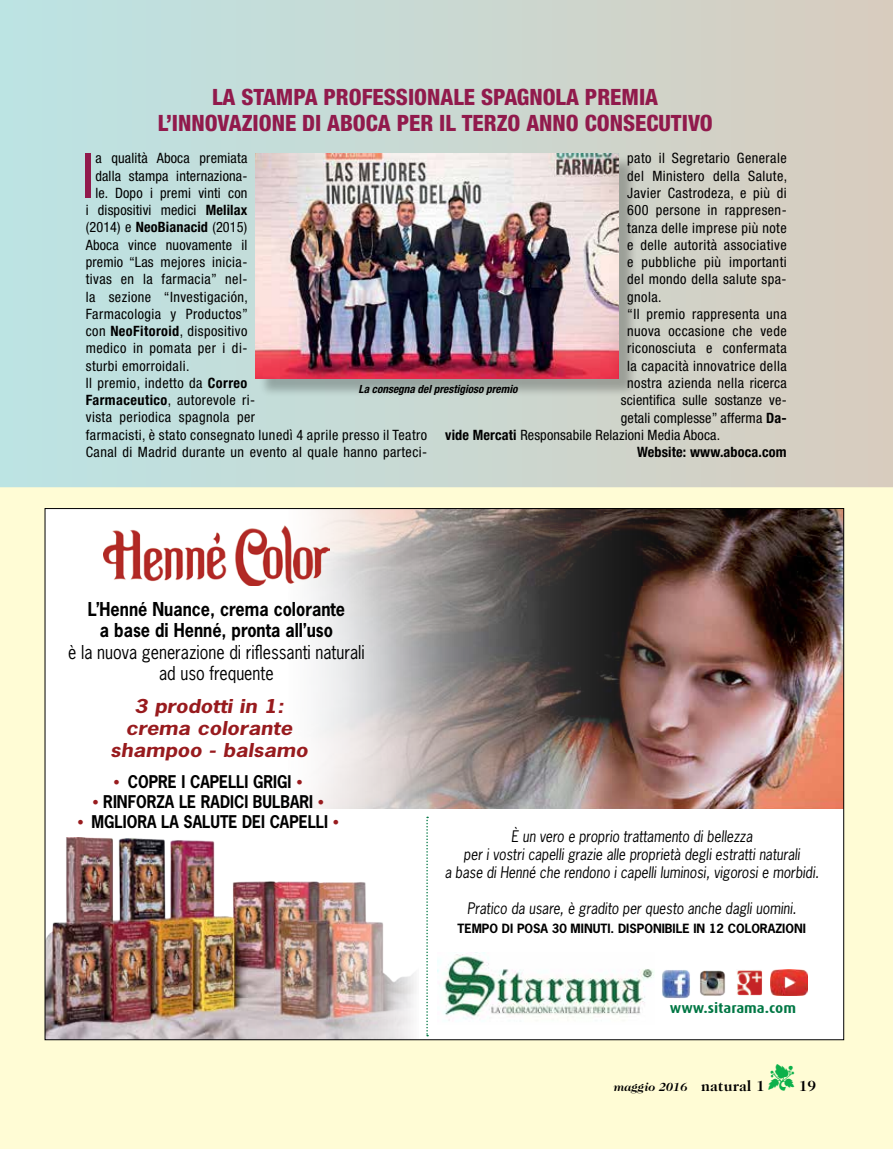
<style>
.page{position:relative;width:893px;height:1149px;background:#fff}
.page>*{position:absolute;margin:0;border:0;box-sizing:border-box;transform-origin:0 0}
.t1{font:condensed 62.55px "Helvetica Neue LT Std";color:#911a4c}
.t2{font:800 condensed 22.5px "Helvetica Neue";color:#911a4c}
.t3{font:700 18px/21.6px "News Gothic";color:#000;text-align:center;scale:.9 1}
.t4{font:18px/21.6px "News Gothic";color:#000;text-align:center;scale:.9 1}
.t5{font:italic 700 18px/21.6px "News Gothic";color:#981b1e;text-align:center;scale:1.2 1}
.t6{font:700 16.5px "News Gothic";color:#000;scale:.9 1}
.t7{font:italic 15px/18px "News Gothic";color:#000;text-align:center;scale:.9 1}
.t8{font:700 15px "Caslon 224 IT Cby BT";color:#000}
.t9{font:700 14.4px "Dax Condensed";color:#074;scale:1.2 1}
.t10{font:condensed 14.25px "Helvetica Neue LT Std";letter-spacing:.03em;color:#000}
.t11{font:condensed 14.25px "Helvetica Neue LT Std";letter-spacing:.01em;color:#000}
.t12{font:700 condensed 14.25px "Helvetica Neue LT Std";letter-spacing:.01em;color:#000}
.t13{font:700 12px "News Gothic";color:#000}
.t14{font:italic 700 12px "Caslon Two Twenty Four";color:#000}
.t15{font:italic 700 condensed 11.25px "Helvetica Neue";color:#000}
.s1{font-weight:700}
.s2{font-family:"Dax Condensed";color:#981b1e}
.s3{color:#0db14b}
.s4{font-family:"Caslon 224 IT Cby BT";font-style:normal;font-size:15px}
</style>
<div class="page">
<div style="left:0;top:0;width:893px;height:1148px;background:#fffcd5"></div>
<svg style="left:0;top:0;width:893px;height:487px;background:#c9d7d1"></svg>
<div style="left:258px;top:155px;width:379px;height:242px;background:#000;opacity:.25"></div>
<img style="left:256px;top:153px;width:363px;height:225px">
<div style="left:45px;top:508px;width:799px;height:531px;background:#fff"></div>
<img style="left:309px;top:510px;width:533px;height:297px">
<img style="left:47px;top:837px;width:369px;height:200px">
<img style="left:662px;top:970px;width:28px;height:28px">
<img style="left:737px;top:970px;width:26px;height:25px">
<img style="left:771px;top:969px;width:37px;height:26px">
<img style="left:700px;top:970px;width:25px;height:26px">
<svg style="left:426px;top:816px;width:2px;height:220px"></svg>
<img style="left:104px;top:525px;width:225px;height:60px">
<img style="left:438px;top:952px;width:216px;height:69px">
<h2 class="t2" style="left:212px;top:83px;width:66px">LA STAMPA</h2>
<h2 class="t2" style="left:323px;top:83px;width:13px">PROFESSIONALE</h2>
<h2 class="t2" style="left:481px;top:83px;width:14px">SPAGNOLA</h2>
<h2 class="t2" style="left:585px;top:83px;width:14px">PREMIA</h2>
<h2 class="t2" style="left:158px;top:109px;width:27px">L’INNOVAZIONE</h2>
<h2 class="t2" style="left:302px;top:109px;width:52px">DI ABOCA</h2>
<h2 class="t2" style="left:397px;top:109px;width:13px">PER</h2>
<h2 class="t2" style="left:439px;top:109px;width:46px">IL TERZO</h2>
<h2 class="t2" style="left:526px;top:109px;width:14px">ANNO</h2>
<h2 class="t2" style="left:585px;top:109px;width:14px">CONSECU</h2>
<h2 class="t2" style="left:671px;top:109px;width:22px">TIVO</h2>
<h1 class="t1" style="left:82px;top:139px;width:14px">l</h1>
<p class="t11" style="left:95px;top:150px;width:153px">a qualità Aboca premiata</p>
<p class="t10" style="left:627px;top:150px;width:161px">pato il Segretario Generale</p>
<p class="t10" style="left:627px;top:167px;width:161px">del Ministero della Salute,</p>
<p class="t10" style="left:627px;top:185px;width:161px">Javier Castrodeza, e più di</p>
<p class="t10" style="left:627px;top:202px;width:161px">600 persone in rappresen-</p>
<p class="t10" style="left:627px;top:219px;width:161px">tanza delle imprese più note</p>
<p class="t10" style="left:627px;top:236px;width:161px">e delle autorità associative</p>
<p class="t10" style="left:627px;top:254px;width:161px">e pubbliche più importanti</p>
<p class="t10" style="left:627px;top:271px;width:161px">del mondo della salute spa-</p>
<p class="t10" style="left:627px;top:288px;width:36px">gnola.</p>
<p class="t10" style="left:627px;top:305px;width:161px">“Il premio rappresenta una</p>
<p class="t10" style="left:627px;top:323px;width:161px">nuova occasione che vede</p>
<p class="t10" style="left:627px;top:340px;width:161px">riconosciuta e confermata</p>
<p class="t10" style="left:627px;top:357px;width:161px">la capacità innovatrice della</p>
<p class="t10" style="left:627px;top:374px;width:161px">nostra azienda nella ricerca</p>
<p class="t11" style="left:621px;top:392px;width:167px">scientifica sulle sostanze ve-</p>
<p class="t11" style="left:621px;top:409px;width:167px">getali complesse” afferma <span class="s1">Da-</span></p>
<p class="t11" style="left:445px;top:426px;width:276px"><span class="s1">vide Mercati</span> Responsabile Relazioni Media Aboca.</p>
<p class="t12" style="left:637px;top:443px;width:151px">Website: www.aboca.com</p>
<p class="t11" style="left:95px;top:167px;width:153px">dalla stampa internaziona-</p>
<p class="t11" style="left:95px;top:184px;width:153px">le. Dopo i premi vinti con</p>
<p class="t11" style="left:86px;top:202px;width:163px">i dispositivi medici <span class="s1">Melilax</span></p>
<p class="t11" style="left:86px;top:219px;width:163px">(2014) e <span class="s1">NeoBianacid</span> (2015)</p>
<p class="t11" style="left:86px;top:236px;width:163px">Aboca vince nuovamente il</p>
<p class="t10" style="left:86px;top:254px;width:163px">premio “Las mejores inicia-</p>
<p class="t10" style="left:86px;top:271px;width:163px">tivas en la farmacia” nel-</p>
<p class="t10" style="left:86px;top:288px;width:164px">la sezione “Investigación,</p>
<p class="t10" style="left:86px;top:305px;width:164px">Farmacologia y Productos”</p>
<p class="t10" style="left:86px;top:323px;width:163px">con <span class="s1">NeoFitoroid</span>, dispositivo</p>
<p class="t10" style="left:86px;top:340px;width:163px">medico in pomata per i di-</p>
<p class="t10" style="left:86px;top:357px;width:105px">sturbi emorroidali.</p>
<p class="t10" style="left:86px;top:374px;width:163px">Il premio, indetto da <span class="s1">Correo</span></p>
<p class="t10" style="left:86px;top:392px;width:171px"><span class="s1">Farmaceutico</span>, autorevole ri-</p>
<p class="t10" style="left:86px;top:409px;width:171px">vista periodica spagnola per</p>
<p class="t10" style="left:86px;top:426px;width:343px">farmacisti, è stato consegnato lunedì 4 aprile presso il Teatro</p>
<p class="t10" style="left:86px;top:443px;width:343px">Canal di Madrid durante un evento al quale hanno parteci-</p>
<p class="t15" style="left:358px;top:382px;width:160px">La consegna del prestigioso premio</p>
<p class="t3" style="left:88px;top:597px;width:287px">L’Henné Nuance, crema colorante a base di Henné, pronta all’uso</p>
<p class="t4" style="left:68px;top:641px;width:331px">è la nuova generazione di riflessanti naturali ad uso frequente</p>
<p class="t5" style="left:110px;top:695px;width:166px">3 prodotti in 1: crema colorante shampoo - balsamo</p>
<p class="t6" style="left:114px;top:771px;width:212px"><span class="s2">•</span> COPRE I CAPELLI GRIGI <span class="s2">•</span></p>
<p class="t6" style="left:92px;top:790px;width:259px"><span class="s2">•</span> RINFORZA LE RADICI BULBARI <span class="s2">•</span></p>
<p class="t6" style="left:77px;top:810px;width:292px"><span class="s2">•</span> MGLIORA LA SALUTE DEI CAPELLI <span class="s2">•</span></p>
<p class="t7" style="left:445px;top:827px;width:417px">È un vero e proprio trattamento di bellezza<br>per i vostri capelli grazie alle proprietà degli estratti naturali<br>a base di Henné che rendono i capelli luminosi, vigorosi e morbidi.</p>
<p class="t7" style="left:467px;top:899px;width:367px">Pratico da usare, è gradito per questo anche dagli uomini.</p>
<p class="t13" style="left:458px;top:920px;width:350px">TEMPO DI POSA 30 MINUTI. DISPONIBILE IN 12 COLORAZIONI</p>
<p class="t9" style="left:670px;top:999px;width:107px">www.sitarama.com</p>
<p class="t8" style="left:768px;top:1076px;width:49px"><span class="s3">▼</span> 19</p>
<p class="t14" style="left:613px;top:1079px;width:153px">maggio 2016 <span class="s4">natural 1</span></p>
</div>
